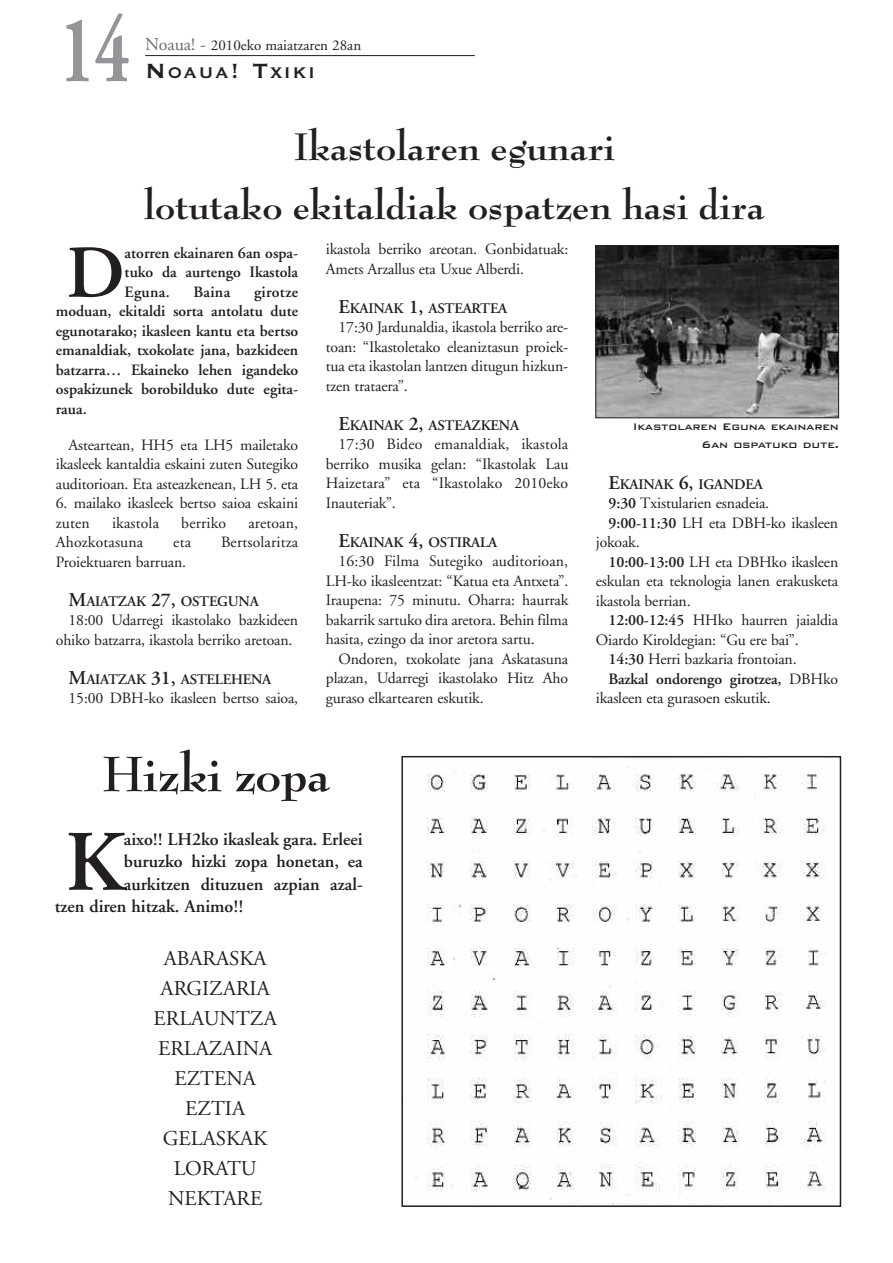
<style>
.page{position:relative;width:893px;height:1263px;background:#fff}
.page>*{position:absolute;margin:0;border:0;box-sizing:border-box;transform-origin:0 0}
.t1{font:700 95.55px "Adobe Garamond";color:#939598;scale:.7 1}
.t2{font:600 85.8px "Adobe Garamond";color:#231f20}
.t3{font:600 74.55px "Adobe Garamond";color:#231f20}
.t4{font:700 54px "Bernhard Modern";letter-spacing:-.01em;color:#231f20}
.t5{font:700 42px/58.5px "Bernhard Modern";color:#231f20;text-align:center}
.t6{font:21px/30px "Adobe Garamond";color:#231f20;text-align:center}
.t7{font:700 20.25px "Copperplate Gothic BT";letter-spacing:.085em;color:#231f20}
.t8{font:600 18px "Adobe Garamond";color:#231f20}
.t9{font:15.75px/19.5px "Adobe Garamond";letter-spacing:-.01em;color:#231f20;text-align:justify}
.t10{font:600 15.75px/19.5px "Adobe Garamond";color:#231f20;text-align:justify}
.t11{font:15.75px "Adobe Garamond";letter-spacing:.01em;color:#231f20}
.t12{font:15px "Adobe Garamond";color:#231f20}
.t13{font:600 14.7px "Adobe Garamond";letter-spacing:-.015em;color:#231f20}
.t14{font:500 12.75px/18px "Bank Gothic BT";letter-spacing:-.015em;color:#231f20;text-align:right}
.s1{font-size:18px;color:#6c6d70}
.s2{font-size:27px}
.s3{font-size:19.5px}
.s4{font-weight:600}
.s5{font-weight:400}
</style>
<div class="page">
<img style="left:597px;top:247px;width:240px;height:169px">
<div style="left:595px;top:245px;width:244px;height:173px;border:1px solid #231f20"></div>
<hr style="left:145px;top:55px;width:330px;height:1px;background:#231f20">
<img style="left:415px;top:766px;width:411px;height:438px">
<div style="left:401px;top:756px;width:440px;height:451px;border:2px solid #231f20"></div>
<h1 class="t1" style="left:60px;top:13px;width:101px">14</h1>
<p class="t12" style="left:145px;top:40px;width:218px"><span class="s1">Noaua! -</span> 2010eko maiatzaren 28an</p>
<p class="t7" style="left:145px;top:59px;width:171px"><span class="s2">N</span>OAUA<span class="s2">! T</span>XIKI</p>
<h3 class="t5" style="left:144px;top:119px;width:622px">Ikastolaren egunari<br>lotutako ekitaldiak ospatzen hasi dira</h3>
<h3 class="t3" style="left:66px;top:243px;width:60px">D</h3>
<p class="t10" style="left:125px;top:244px;width:175px">atorren ekainaren 6an ospa&shy;tuko da aurtengo Ikastola Eguna.</p>
<p class="t10" style="left:56px;top:283px;width:244px;text-indent:198px">girotze moduan, ekitaldi sorta antolatu dute egunotarako; ikasleen kantu eta bertso emanaldiak, txokolate jana, bazkideen batzarra… Ekaineko lehen igandeko ospakizunek borobilduko dute egita&shy;raua.</p>
<p class="t9" style="left:56px;top:436px;width:244px;text-indent:13px">Asteartean, HH5 eta LH5 mailetako ikasleek kantaldia eskaini zuten Sutegiko auditorioan. Eta asteazkenean, LH 5. eta</p>
<p class="t9" style="left:56px;top:495px;width:244px">6. mailako ikasleek bertso saioa eskaini zuten</p>
<p class="t10" style="left:193px;top:283px;width:38px">Baina</p>
<p class="t11" style="left:112px;top:516px;width:48px">ikastola</p>
<p class="t11" style="left:181px;top:516px;width:46px">berriko</p>
<p class="t11" style="left:248px;top:516px;width:51px">aretoan,</p>
<p class="t11" style="left:56px;top:536px;width:89px">Ahozkotasuna</p>
<p class="t9" style="left:173px;top:534px;width:19px">eta</p>
<p class="t11" style="left:221px;top:536px;width:79px">Bertsolaritza</p>
<p class="t9" style="left:56px;top:553px;width:132px">Proiektuaren barruan.</p>
<p class="t13" style="left:69px;top:595px;width:192px"><span class="s3">M</span>AIATZAK <span class="s3">27,</span> OSTEGUNA</p>
<p class="t9" style="left:56px;top:612px;width:244px;text-indent:13px">18:00 Udarregi ikastolako bazkideen ohiko batzarra, ikastola berriko aretoan.</p>
<p class="t13" style="left:69px;top:673px;width:204px"><span class="s3">M</span>AIATZAK <span class="s3">31,</span> ASTELEHENA</p>
<p class="t9" style="left:69px;top:690px;width:231px">15:00 DBH-ko ikasleen bertso saioa,</p>
<p class="t9" style="left:326px;top:241px;width:244px">ikastola berriko areotan. Gonbidatuak:<br>Amets Arzallus eta Uxue Alberdi.</p>
<p class="t13" style="left:339px;top:302px;width:170px"><span class="s3">E</span>KAINAK <span class="s3">1,</span> ASTEARTEA</p>
<p class="t9" style="left:326px;top:319px;width:244px;text-indent:13px">17:30 Jardunaldia, ikastola berriko are&shy;toan: “Ikastoletako eleaniztasun proiek&shy;tua eta ikastolan lantzen ditugun hizkun&shy;tzen trataera”.</p>
<p class="t13" style="left:339px;top:419px;width:182px"><span class="s3">E</span>KAINAK <span class="s3">2,</span> ASTEAZKENA</p>
<p class="t9" style="left:326px;top:436px;width:244px;text-indent:13px">17:30 Bideo emanaldiak, ikastola berriko musika gelan: “Ikastolak Lau Haizetara” eta “Ikastolako 2010eko Inauteriak”.</p>
<p class="t13" style="left:339px;top:536px;width:160px"><span class="s3">E</span>KAINAK <span class="s3">4,</span> OSTIRALA</p>
<p class="t9" style="left:326px;top:553px;width:244px;text-indent:13px">16:30 Filma Sutegiko auditorioan, LH-ko ikasleentzat: “Katua eta Antxeta”.<br>Iraupena: 75 minutu. Oharra: haurrak bakarrik sartuko dira aretora. Behin filma hasita, ezingo da inor aretora sartu.</p>
<p class="t9" style="left:326px;top:650px;width:244px;text-indent:13px">Ondoren, txokolate jana Askatasuna plazan, Udarregi ikastolako Hitz Aho guraso elkartearen eskutik.</p>
<h3 class="t4" style="left:103px;top:749px;width:229px">Hizki zopa</h3>
<p class="t8" style="left:124px;top:832px;width:240px">aixo!! LH2ko ikasleak gara. Erleei</p>
<p class="t8" style="left:124px;top:854px;width:240px">buruzko hizki zopa honetan, ea</p>
<p class="t8" style="left:124px;top:877px;width:240px">aurkitzen dituzuen azpian azal-</p>
<p class="t8" style="left:55px;top:899px;width:190px">tzen diren hitzak. Animo!!</p>
<h3 class="t6" style="left:154px;top:945px;width:125px">ABARASKA<br>ARGIZARIA<br>ERLAUNTZA<br>ERLAZAINA<br>EZTENA<br>EZTIA<br>GELASKAK<br>LORATU<br>NEKTARE</h3>
<h2 class="t2" style="left:65px;top:828px;width:60px">K</h2>
<p class="t14" style="left:633px;top:416px;width:208px">Ikastolaren Eguna ekainaren<br>6an ospatuko dute.</p>
<p class="t13" style="left:609px;top:478px;width:156px"><span class="s3">E</span>KAINAK <span class="s3">6,</span> IGANDEA</p>
<p class="t9" style="left:609px;top:495px;width:162px"><span class="s4">9:30</span> Txistularien esnadeia.</p>
<p class="t9" style="left:609px;top:514px;width:231px"><span class="s4">9:00-11:30</span> LH eta DBH-ko ikasleen</p>
<p class="t9" style="left:596px;top:534px;width:45px">jokoak.</p>
<p class="t9" style="left:609px;top:553px;width:231px"><span class="s4">10:00-13:00</span> LH eta DBHko ikasleen</p>
<p class="t9" style="left:596px;top:573px;width:244px">eskulan eta teknologia lanen erakusketa</p>
<p class="t9" style="left:596px;top:592px;width:96px">ikastola berrian.</p>
<p class="t9" style="left:609px;top:612px;width:231px"><span class="s4">12:00-12:45</span> HHko haurren jaialdia</p>
<p class="t9" style="left:596px;top:631px;width:204px">Oiardo Kiroldegian: “Gu ere bai”.</p>
<p class="t9" style="left:609px;top:651px;width:190px"><span class="s4">14:30</span> Herri bazkaria frontoian.</p>
<p class="t10" style="left:609px;top:670px;width:231px">Bazkal ondorengo girotzea, <span class="s5">DBHko</span></p>
<p class="t9" style="left:596px;top:690px;width:176px">ikasleen eta gurasoen eskutik.</p>
</div>
